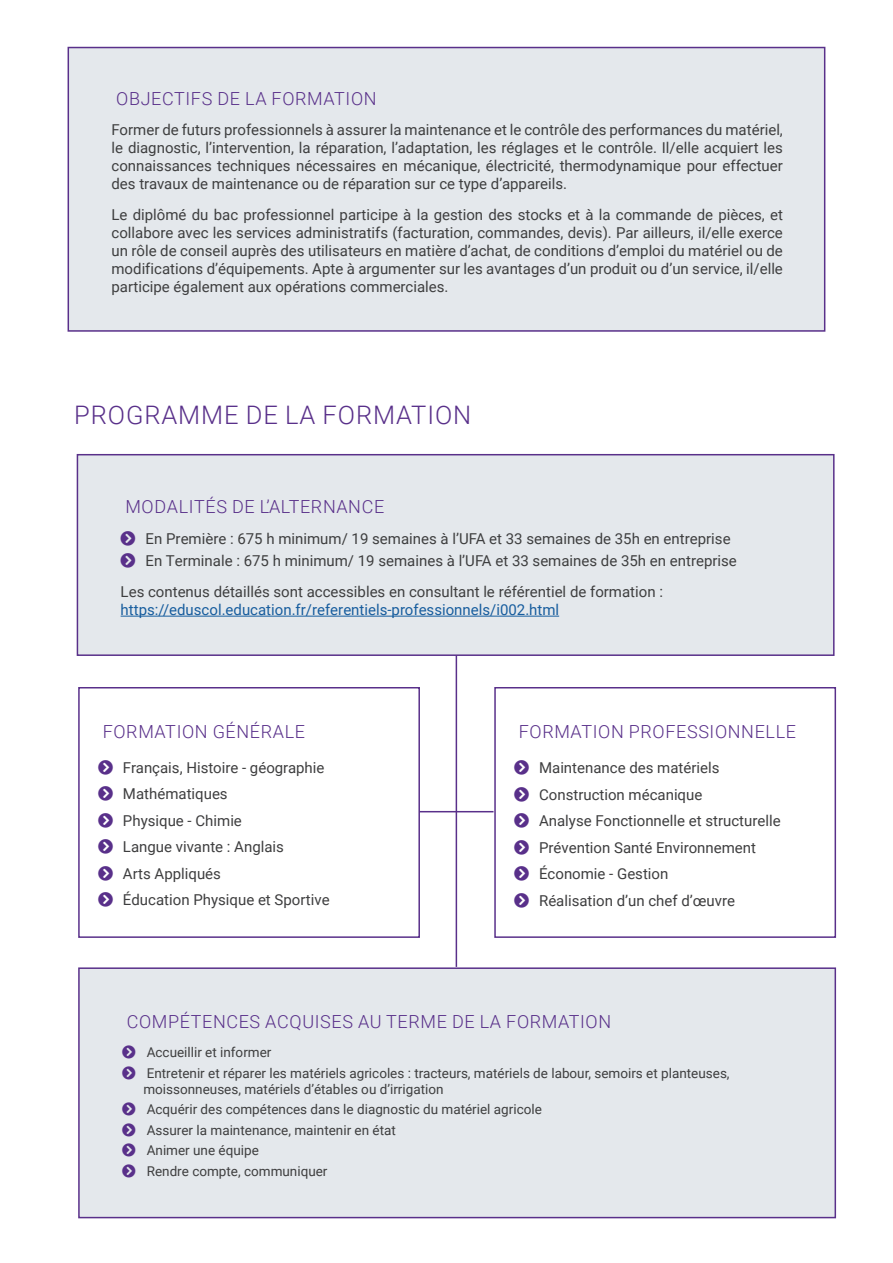
<style>
.page{position:relative;width:893px;height:1263px;background:#fff}
.page>*{position:absolute;margin:0;border:0;box-sizing:border-box;transform-origin:0 0}
.t1{font:300 25.5px "Roboto";letter-spacing:.035em;color:#59308a}
.t2{font:300 18px "Roboto";letter-spacing:.035em;color:#59308a}
.t3{font:15px/26.5px "Roboto";color:#3e3e3f}
.t4{font:15px "Roboto";color:#175d9e}
.t5{font:13.5px/20.4px "Roboto";color:#3e3e3f}
</style>
<div class="page">
<div style="left:68px;top:47px;width:757px;height:285px;background:#e4e8ec;border:2px solid #59308a"></div>
<div style="left:78px;top:687px;width:342px;height:251px;background:#fff;border:2px solid #59308a"></div>
<div style="left:494px;top:687px;width:342px;height:251px;background:#fff;border:2px solid #59308a"></div>
<hr style="left:419px;top:811px;width:74px;height:1px;background:#59308a">
<hr style="left:456px;top:625px;width:1px;height:342px;background:#59308a">
<div style="left:78px;top:967px;width:758px;height:251px;background:#e4e8ec;border:2px solid #59308a"></div>
<div style="left:77px;top:454px;width:757px;height:202px;background:#e4e8ec;border:2px solid #59308a"></div>
<hr style="left:121px;top:616px;width:438px;height:1px;background:#175d9e">
<p class="t2" style="left:116px;top:86px;width:262px">OBJECTIFS DE LA FORMATION</p>
<p class="t3" style="left:112px;top:120px;width:673px;line-height:18px;text-align:justify">Former de futurs professionnels à assurer la maintenance et le contrôle des performances du matériel, le diagnostic, l’intervention, la réparation, l’adaptation, les réglages et le contrôle. Il/elle acquiert les connaissances techniques nécessaires en mécanique, électricité, thermodynamique pour effectuer des travaux de maintenance ou de réparation sur ce type d’appareils.</p>
<p class="t3" style="left:112px;top:205px;width:673px;line-height:18px;text-align:justify">Le diplômé du bac professionnel participe à la gestion des stocks et à la commande de pièces, et collabore avec les services administratifs (facturation, commandes, devis). Par ailleurs, il/elle exerce un rôle de conseil auprès des utilisateurs en matière d’achat, de conditions d’emploi du matériel ou de modifications d’équipements. Apte à argumenter sur les avantages d’un produit ou d’un service, il/elle participe également aux opérations commerciales.</p>
<h1 class="t1" style="left:74px;top:397px;width:399px">PROGRAMME DE LA FORMATION</h1>
<p class="t2" style="left:125px;top:494px;width:260px">MODALITÉS DE L’ALTERNANCE</p>
<p class="t3" style="left:146px;top:527px;width:593px;line-height:22.2px">En Première : 675 h minimum/ 19 semaines à l’UFA et 33 semaines de 35h en entreprise<br>En Terminale : 675 h minimum/ 19 semaines à l’UFA et 33 semaines de 35h en entreprise</p>
<p class="t3" style="left:121px;top:578px;width:544px">Les contenus détaillés sont accessibles en consultant le référentiel de formation :</p>
<p class="t4" style="left:121px;top:599px;width:440px">https://eduscol.education.fr/referentiels-professionnels/i002.html</p>
<p class="t2" style="left:103px;top:719px;width:204px">FORMATION GÉNÉRALE</p>
<p class="t3" style="left:123px;top:754px;width:208px">Français, Histoire - géographie<br>Mathématiques<br>Physique - Chimie<br>Langue vivante : Anglais<br>Arts Appliqués<br>Éducation Physique et Sportive</p>
<p class="t2" style="left:519px;top:719px;width:279px">FORMATION PROFESSIONNELLE</p>
<p class="t3" style="left:539px;top:754px;width:243px">Maintenance des matériels<br>Construction mécanique<br>Analyse Fonctionnelle et structurelle<br>Prévention Santé Environnement<br>Économie - Gestion<br>Réalisation d’un chef d’œuvre</p>
<p class="t2" style="left:127px;top:1009px;width:486px">COMPÉTENCES ACQUISES AU TERME DE LA FORMATION</p>
<p class="t5" style="left:147px;top:1042px;width:584px">Accueillir et informer<br>Entretenir et réparer les matériels agricoles : tracteurs, matériels de labour, semoirs et planteuses,</p>
<p class="t5" style="left:143px;top:1078px;width:400px">moissonneuses, matériels d’étables ou d’irrigation<br>Acquérir des compétences dans le diagnostic du matériel agricole Assurer la maintenance, maintenir en état<br>Animer une équipe<br>Rendre compte, communiquer</p>
</div>
